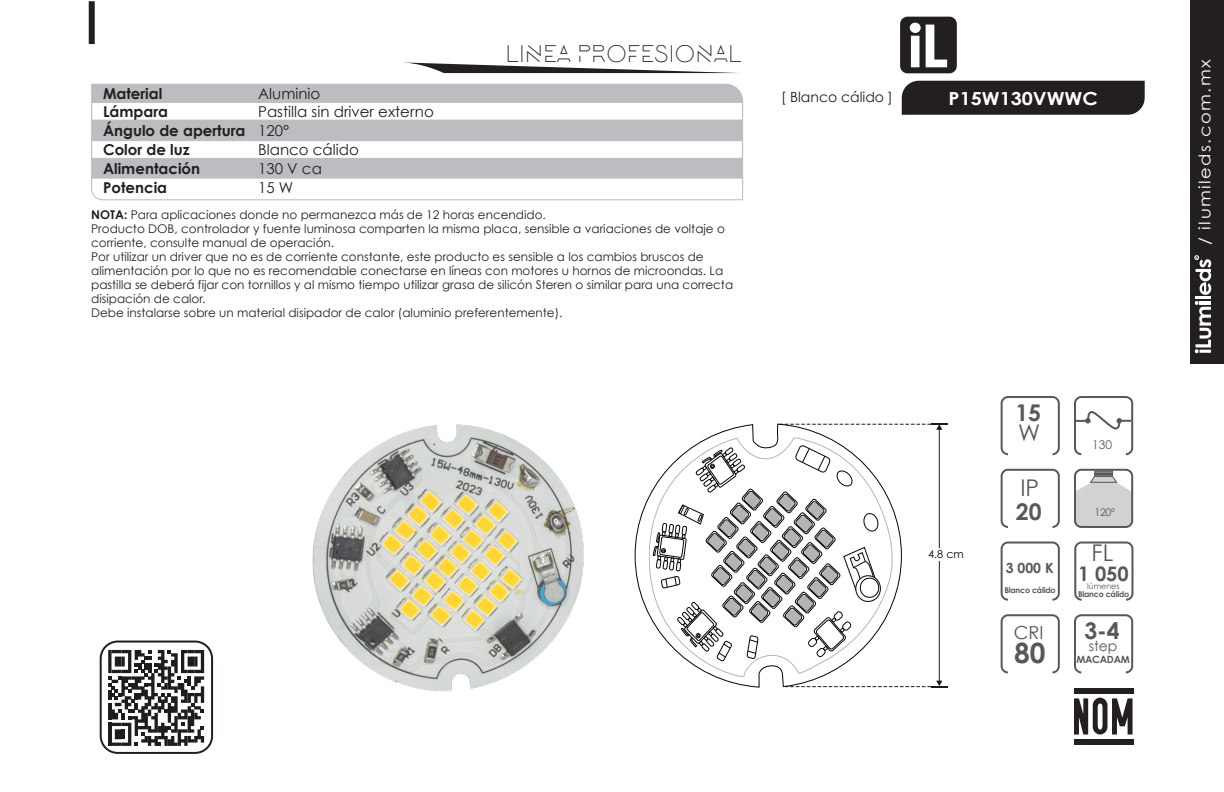
<style>
.page{position:relative;width:1224px;height:792px;background:#fff}
.page>*{position:absolute;margin:0;border:0;box-sizing:border-box;transform-origin:0 0}
.t1{font:700 28px "Century Gothic";color:#57585a}
.t2{font:24px "Lombok";color:#231f20}
.t3{font:700 23px "Century Gothic";color:#57585a}
.t4{font:23px "Century Gothic";color:#57585a}
.t5{font:700 20px "Century Gothic";color:#57585a}
.t6{font:700 18px "Century Gothic";color:#fff;scale:1.1 1}
.t7{font:18px "Century Gothic";color:#57585a}
.t8{font:16px "Century Gothic";letter-spacing:.08em;color:#fff;scale:1.12 1}
.t9{font:700 15px "Century Gothic";color:#231f20}
.t10{font:15px "Century Gothic";color:#231f20}
.t11{font:14px "Century Gothic";color:#231f20}
.t12{font:700 14px "Century Gothic";color:#57585a}
.t13{font:14px "Century Gothic";color:#57585a}
.t14{font:12px/14px "Century Gothic";color:#231f20}
.t15{font:12px "Century Gothic";color:#57585a}
.t16{font:11px "Century Gothic";color:#050504}
.t17{font:10.6px "Century Gothic";color:#57585a}
.t18{font:700 10px "Century Gothic";letter-spacing:-.025em;color:#57585a}
.t19{font:700 8px "Century Gothic";letter-spacing:-.025em;color:#57585a}
.t20{font:8px "Century Gothic";color:#57585a}
.s1{font-weight:700}
</style>
<div class="page">
<div style="left:1190px;top:0;width:34px;height:364px;background:#231f20"></div>
<hr style="left:1196px;top:296px;width:15px;height:3px;background:#fff">
<svg style="left:1195px;top:301px;width:16px;height:52px"></svg>
<svg style="left:1195px;top:255px;width:16px;height:40px"></svg>
<div style="left:89px;top:1px;width:6px;height:43px;background:#231f20"></div>
<svg style="left:404px;top:62px;width:333px;height:11px"></svg>
<div style="left:1001px;top:396px;width:59px;height:59px;border:2px solid #57585a;border-radius:6px"></div>
<div style="left:1001px;top:469px;width:59px;height:59px;border:2px solid #57585a;border-radius:6px"></div>
<div style="left:1074px;top:396px;width:59px;height:59px;border:2px solid #57585a;border-radius:6px"></div>
<svg style="left:1074px;top:410px;width:59px;height:21px"></svg>
<div style="left:1074px;top:689px;width:59px;height:5px;background:#231f20"></div>
<div style="left:1074px;top:739px;width:59px;height:6px;background:#231f20"></div>
<svg style="left:1074px;top:698px;width:59px;height:37px"></svg>
<div style="left:1001px;top:614px;width:59px;height:59px;border:2px solid #57585a;border-radius:6px"></div>
<div style="left:1074px;top:614px;width:59px;height:59px;border:2px solid #57585a;border-radius:6px"></div>
<div style="left:1074px;top:542px;width:59px;height:59px;border:2px solid #57585a;border-radius:6px"></div>
<svg style="left:1077px;top:472px;width:53px;height:53px"></svg>
<div style="left:1074px;top:469px;width:59px;height:59px;border:2px solid #57585a;border-radius:6px"></div>
<div style="left:1001px;top:542px;width:59px;height:59px;border:2px solid #57585a;border-radius:6px"></div>
<img style="left:212px;top:424px;width:423px;height:273px">
<hr style="left:939px;top:424px;width:1px;height:260px;background:#1b1b19">
<svg style="left:780px;top:423px;width:167px;height:7px"></svg>
<svg style="left:902px;top:681px;width:45px;height:6px"></svg>
<div style="left:928px;top:548px;width:34px;height:13px;background:#fff"></div>
<svg style="left:635px;top:424px;width:267px;height:264px"></svg>
<svg style="left:649px;top:438px;width:243px;height:239px"></svg>
<svg style="left:653px;top:445px;width:229px;height:216px"></svg>
<div style="left:100px;top:641px;width:113px;height:113px;border:2px solid #231f20;border-radius:17px"></div>
<svg style="left:108px;top:650px;width:96px;height:96px"></svg>
<div style="left:900px;top:17px;width:57px;height:56px;background:#231f20;border-radius:7px"></div>
<svg style="left:910px;top:23px;width:37px;height:44px"></svg>
<div style="left:902px;top:81px;width:243px;height:34px;background:#231f20"></div>
<div style="left:91px;top:83px;width:652px;height:94px;background:#bcbdc0"></div>
<div style="left:91px;top:102px;width:652px;height:19px;background:#fff;border:1px solid #bcbdc0"></div>
<div style="left:91px;top:140px;width:652px;height:19px;background:#fff;border:1px solid #bcbdc0"></div>
<svg style="left:91px;top:177px;width:653px;height:24px"></svg>
<p class="t2" style="left:506px;top:41px;width:238px">LINEA PROFESIONAL</p>
<p class="t10" style="left:258px;top:84px;width:64px">Aluminio</p>
<p class="t10" style="left:258px;top:103px;width:177px">Pastilla sin driver externo</p>
<p class="t10" style="left:258px;top:122px;width:32px">120°</p>
<p class="t10" style="left:258px;top:140px;width:102px">Blanco cálido</p>
<p class="t10" style="left:258px;top:159px;width:65px">130 V ca</p>
<p class="t10" style="left:258px;top:178px;width:37px">15 W</p>
<p class="t14" style="left:91px;top:208px;width:456px"><span class="s1">NOTA:</span> Para aplicaciones donde no permanezca más de 12 horas encendido.</p>
<p class="t14" style="left:91px;top:222px;width:635px">Producto DOB, controlador y fuente luminosa comparten la misma placa, sensible a variaciones de voltaje o corriente, consulte manual de operación.</p>
<p class="t14" style="left:91px;top:250px;width:644px">Por utilizar un driver que no es de corriente constante, este producto es sensible a los cambios bruscos de alimentación por lo que no es recomendable conectarse en líneas con motores u hornos de microondas. La pastilla se deberá fijar con tornillos y al mismo tiempo utilizar grasa de silicón Steren o similar para una correcta disipación de calor.</p>
<p class="t14" style="left:91px;top:306px;width:473px">Debe instalarse sobre un material disipador de calor (aluminio preferentemente).</p>
<p class="t9" style="left:103px;top:84px;width:61px">Material</p>
<p class="t11" style="left:781px;top:88px;width:113px">[ Blanco cálido ]</p>
<p class="t6" style="left:949px;top:87px;width:137px">P15W130VWWC</p>
<p class="t9" style="left:103px;top:103px;width:67px">Lámpara</p>
<p class="t9" style="left:103px;top:121px;width:144px">Ángulo de apertura</p>
<p class="t9" style="left:103px;top:140px;width:88px">Color de luz</p>
<p class="t9" style="left:103px;top:159px;width:99px">Alimentación</p>
<p class="t9" style="left:103px;top:178px;width:66px">Potencia</p>
<p class="t16" style="left:928px;top:546px;width:37px">4.8 cm</p>
<p class="t3" style="left:1015px;top:399px;width:27px">15</p>
<p class="t4" style="left:1018px;top:419px;width:24px">W</p>
<p class="t4" style="left:1020px;top:474px;width:20px">IP</p>
<p class="t3" style="left:1016px;top:497px;width:27px">20</p>
<p class="t12" style="left:1006px;top:559px;width:49px">3 000 K</p>
<p class="t19" style="left:1004px;top:585px;width:53px">Blanco cálido</p>
<p class="t7" style="left:1014px;top:622px;width:31px">CRI</p>
<p class="t1" style="left:1014px;top:636px;width:33px">80</p>
<p class="t15" style="left:1092px;top:437px;width:21px">130</p>
<p class="t17" style="left:1094px;top:505px;width:22px">120º</p>
<p class="t4" style="left:1092px;top:539px;width:23px">FL</p>
<p class="t5" style="left:1078px;top:561px;width:52px">1 050</p>
<p class="t20" style="left:1087px;top:581px;width:34px">lúmenes</p>
<p class="t19" style="left:1078px;top:589px;width:53px">Blanco cálido</p>
<p class="t3" style="left:1084px;top:616px;width:37px">3-4</p>
<p class="t13" style="left:1089px;top:638px;width:30px">step</p>
<p class="t18" style="left:1076px;top:653px;width:55px">MACADAM</p>
<h3 class="t8" style="left:1195px;top:245px;width:167px;rotate:-90deg">/ ilumileds.com.mx</h3>
</div>
